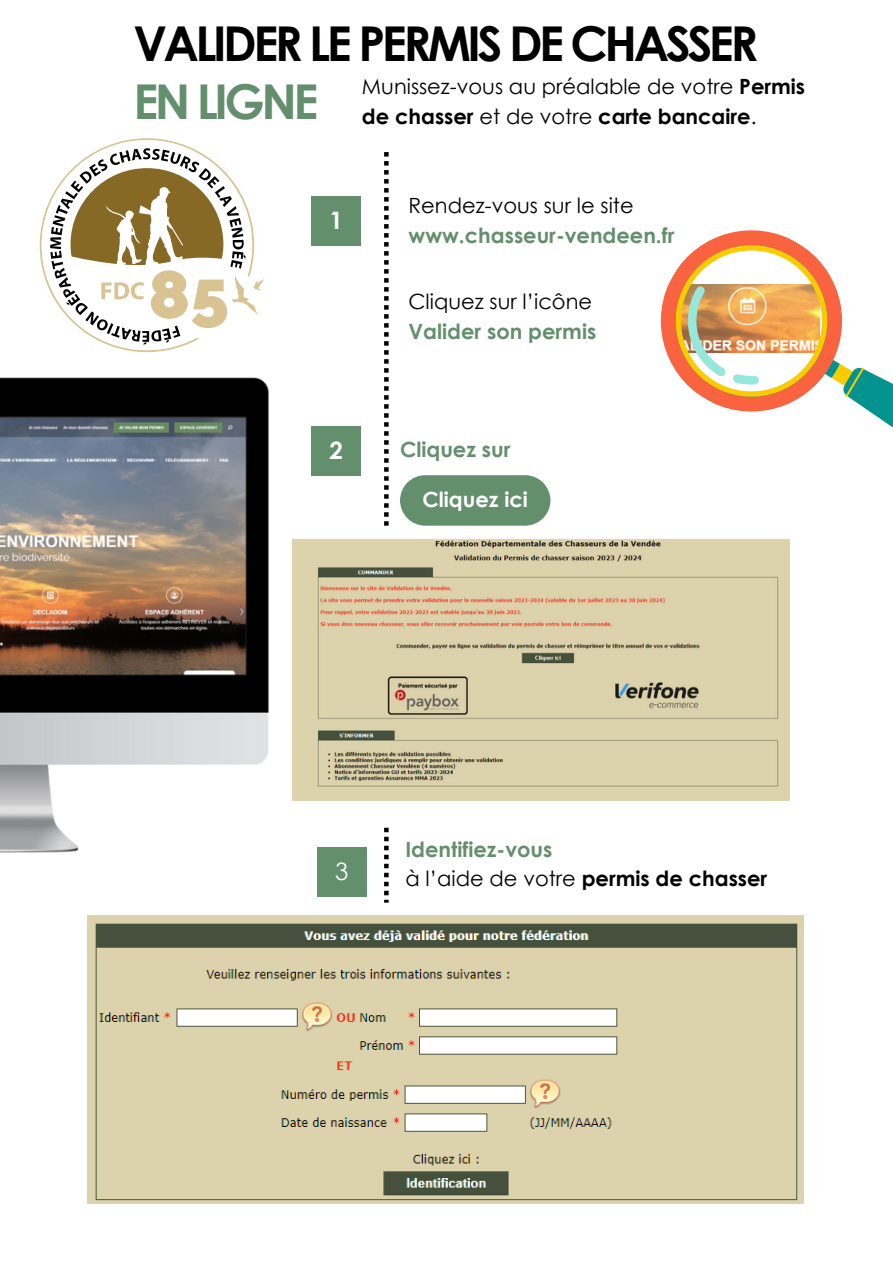
<style>
.page{position:relative;width:893px;height:1264px;background:#fff}
.page>*{position:absolute;margin:0;border:0;box-sizing:border-box;transform-origin:0 0}
.t1{font:700 48px "Century Gothic";letter-spacing:-.07em;color:#000}
.t2{font:700 48px "Century Gothic";letter-spacing:-.07em;color:#638f6d}
.t3{font:700 24px "Century Gothic";color:#fff}
.t4{font:24px "Century Gothic";color:#fff}
.t5{font:21px/29.2px "Century Gothic";color:#000}
.t6{font:700 21px "Century Gothic";color:#638f6d}
.t7{font:700 21px "Century Gothic";color:#000}
.t8{font:700 21px "Century Gothic";color:#fff}
.s1{font-weight:700}
.s2{font-weight:400}
</style>
<div class="page">
<svg style="left:42px;top:140px;width:222px;height:179px"></svg>
<img style="left:0;top:319px;width:270px;height:534px">
<svg style="left:384px;top:152px;width:4px;height:373px"></svg>
<div style="left:312px;top:197px;width:49px;height:49px;background:#638f6d"></div>
<div style="left:312px;top:426px;width:49px;height:49px;background:#638f6d"></div>
<svg style="left:660px;top:230px;width:232px;height:197px"></svg>
<svg style="left:400px;top:475px;width:150px;height:50px;background:#6e9677"></svg>
<img style="left:292px;top:538px;width:497px;height:262px">
<div style="left:317px;top:847px;width:49px;height:49px;background:#638f6d"></div>
<svg style="left:384px;top:827px;width:4px;height:75px"></svg>
<img style="left:88px;top:915px;width:715px;height:288px">
<p class="t1" style="left:133px;top:13px;width:626px">VALIDER LE PERMIS DE CHASSER</p>
<p class="t2" style="left:133px;top:71px;width:186px">EN LIGNE</p>
<p class="t5" style="left:362px;top:71px;width:444px">Munissez-vous au préalable de votre <span class="s1">Permis de chasser</span> et de votre <span class="s1">carte bancaire</span>.</p>
<p class="t3" style="left:329px;top:205px;width:15px">1</p>
<p class="t3" style="left:329px;top:434px;width:15px">2</p>
<p class="t5" style="left:408px;top:190px;width:226px">Rendez-vous sur le site</p>
<p class="t6" style="left:408px;top:221px;width:267px">www.chasseur-vendeen.fr</p>
<p class="t5" style="left:408px;top:286px;width:185px">Cliquez sur l’icône</p>
<p class="t6" style="left:408px;top:317px;width:189px">Valider son permis</p>
<p class="t6" style="left:400px;top:436px;width:112px">Cliquez sur</p>
<p class="t8" style="left:422px;top:485px;width:107px">Cliquez ici</p>
<p class="t4" style="left:335px;top:855px;width:15px">3</p>
<p class="t6" style="left:405px;top:835px;width:148px">Identifiez-vous</p>
<p class="t7" style="left:405px;top:864px;width:363px"><span class="s2">à l’aide de votre</span> permis de chasser</p>
</div>
